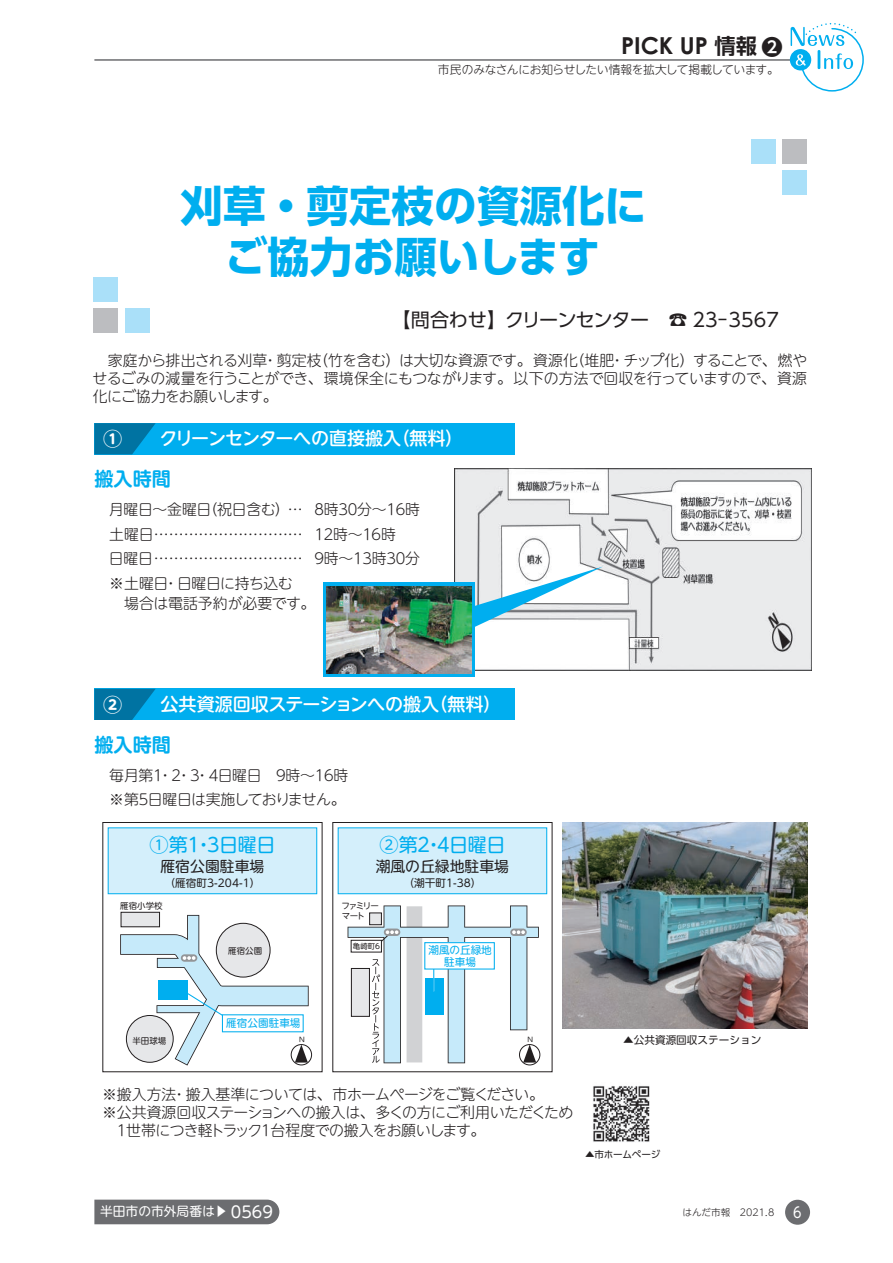
<style>
.page{position:relative;width:893px;height:1263px;background:#fff}
.page>*{position:absolute;margin:0;border:0;box-sizing:border-box;transform-origin:0 0}
.t1{font:700 42.45px/51px "UD Shin Go Pr 6 N";color:#00aeef;text-align:center}
.t2{font:700 23.4px "Century Gothic Pro";color:#231f20}
.t3{font:19.2px "UD Shin Go Pr 6 N";letter-spacing:-.02em;color:#231f20}
.t4{font:700 19.2px "UD Shin M Go Pr 6 N De";color:#00aeef}
.t5{font:700 19.2px "UD Shin M Go Pr 6 N";color:#fff}
.t6{font:19.05px "UD Shin M Go Pr 6 N";letter-spacing:-.02em;color:#00aeef}
.t7{font:500 18px "UD Shin M Go Pr 6 N";letter-spacing:-.02em;color:#fff}
.t8{font:500 18px "UD Shin M Go Pr 6 N";letter-spacing:-.04em;color:#fff}
.t9{font:300 14.85px/24.5px "UD Shin M Go Pr 6 N";letter-spacing:-.035em;color:#231f20;text-align:justify}
.t10{font:300 14.85px/24.5px "UD Shin M Go Pr 6 N";letter-spacing:-.075em;color:#231f20}
.t11{font:300 14.85px "UD Shin M Go Pr 6 N";letter-spacing:-.055em;color:#231f20}
.t12{font:14.85px "UD Shin M Go Pr 6 N";color:#231f20}
.t13{font:300 14.85px "UD Shin M Go Pr 6 N";color:#231f20}
.t14{font:14.7px "UD Shin M Go Pr 6 N";color:#fff;scale:.87 1}
.t15{font:12.75px "UD Shin M Go Pr 6 N";color:#fff}
.t16{font:300 11.7px "UD Shin M Go Pr 6 N";letter-spacing:-.03em;color:#231f20}
.t17{font:10.65px "UD Shin M Go Pr 6 N";color:#231f20}
.t18{font:10.65px/12.8px "UD Shin M Go Pr 6 N";color:#00aeef;text-align:center}
.t19{font:10.65px "UD Shin Go Pr 6 N";color:#231f20}
.t20{font:300 9.6px "UD Shin M Go Pr 6 N";color:#231f20}
.t21{font:9.6px "UD Shin Go Pr 6 N";letter-spacing:-.025em;color:#231f20}
.t22{font:8.55px "UD Shin M Go Pr 6 N";color:#231f20}
.t23{font:8.55px/10.2px "UD Shin M Go Pr 6 N";letter-spacing:-.16em;color:#231f20}
.t24{font:7.5px "UD Shin M Go Pr 6 N";color:#231f20}
.t25{font:6.75px "UD Shin M Go Pr 6 N";color:#231f20}
.s1{font-family:"UD Shin Go Pr 6 N De";font-size:21.3px}
.s2{font-family:"UD Reimin Pr 6 N"}
.s3{font-size:15.9px}
</style>
<div class="page">
<div style="left:782px;top:139px;width:25px;height:25px;background:#bcbdc0"></div>
<div style="left:782px;top:170px;width:25px;height:25px;background:#aae0f9"></div>
<div style="left:751px;top:139px;width:25px;height:25px;background:#aae0f9"></div>
<div style="left:94px;top:308px;width:24px;height:25px;background:#bcbdc0"></div>
<div style="left:94px;top:277px;width:24px;height:25px;background:#aae0f9"></div>
<div style="left:125px;top:308px;width:25px;height:25px;background:#aae0f9"></div>
<div style="left:94px;top:1199px;width:185px;height:25px;background:#6c6d70"></div>
<div style="left:785px;top:1200px;width:25px;height:25px;background:#6c6d70;border-radius:50%"></div>
<hr style="left:94px;top:59px;width:698px;height:2px;background:#6c6d70">
<div style="left:790px;top:49px;width:21px;height:21px;border:2px solid #00aeef;border-radius:50%"></div>
<svg style="left:791px;top:23px;width:73px;height:69px"></svg>
<div style="left:94px;top:423px;width:420px;height:31px;background:#00aeef"></div>
<svg style="left:94px;top:423px;width:62px;height:31px"></svg>
<div style="left:94px;top:689px;width:420px;height:31px;background:#00aeef"></div>
<svg style="left:94px;top:689px;width:62px;height:31px"></svg>
<div style="left:108px;top:828px;width:209px;height:66px;background:#d4effb"></div>
<div style="left:108px;top:827px;width:209px;height:67px;border:1px solid #00aeef"></div>
<div style="left:338px;top:828px;width:209px;height:66px;background:#d4effb"></div>
<div style="left:338px;top:827px;width:209px;height:67px;border:1px solid #00aeef"></div>
<div style="left:407px;top:906px;width:15px;height:156px;background:#d1d2d4"></div>
<div style="left:384px;top:905px;width:17px;height:158px;border:2px solid #231f20"></div>
<div style="left:510px;top:905px;width:17px;height:125px;border:2px solid #231f20"></div>
<div style="left:348px;top:927px;width:191px;height:11px;border:2px solid #231f20"></div>
<div style="left:187px;top:915px;width:12px;height:46px;border:2px solid #231f20"></div>
<div style="left:384px;top:906px;width:16px;height:156px;background:#c6eafa"></div>
<div style="left:511px;top:906px;width:16px;height:123px;background:#c6eafa"></div>
<div style="left:449px;top:906px;width:15px;height:156px;background:#c6eafa"></div>
<div style="left:348px;top:927px;width:190px;height:10px;background:#c6eafa"></div>
<div style="left:426px;top:978px;width:18px;height:37px;background:#00aeef"></div>
<div style="left:370px;top:913px;width:11px;height:12px;background:#e6e7e9"></div>
<div style="left:369px;top:912px;width:13px;height:13px;border:1px solid #231f20"></div>
<div style="left:351px;top:968px;width:18px;height:48px;background:#e6e7e9"></div>
<div style="left:351px;top:968px;width:19px;height:49px;border:1px solid #231f20"></div>
<div style="left:121px;top:912px;width:39px;height:15px;background:#e6e7e9"></div>
<div style="left:121px;top:912px;width:39px;height:15px;border:1px solid #231f20"></div>
<div style="left:188px;top:916px;width:10px;height:44px;background:#c6eafa"></div>
<hr style="left:433px;top:958px;width:1px;height:33px;background:#00aeef">
<div style="left:425px;top:943px;width:69px;height:26px;background:#fff"></div>
<div style="left:424px;top:942px;width:71px;height:27px;border:1px solid #00aeef"></div>
<div style="left:351px;top:940px;width:31px;height:12px;border:1px solid #231f20"></div>
<svg style="left:519px;top:1044px;width:21px;height:21px"></svg>
<div style="left:519px;top:1044px;width:21px;height:21px;border:1px solid #231f20;border-radius:50%"></div>
<svg style="left:523px;top:1044px;width:13px;height:18px"></svg>
<svg style="left:372px;top:959px;width:8px;height:104px"></svg>
<div style="left:510px;top:928px;width:17px;height:8px;background:#939598;border-radius:4px"></div>
<svg style="left:512px;top:930px;width:13px;height:4px"></svg>
<svg style="left:384px;top:928px;width:16px;height:8px"></svg>
<svg style="left:374px;top:930px;width:24px;height:18px"></svg>
<svg style="left:102px;top:920px;width:221px;height:152px"></svg>
<img style="left:593px;top:1085px;width:57px;height:57px">
<img style="left:562px;top:823px;width:246px;height:206px">
<img style="left:454px;top:468px;width:357px;height:203px">
<div style="left:323px;top:582px;width:152px;height:95px;background:#00aeef"></div>
<img style="left:327px;top:586px;width:144px;height:88px">
<svg style="left:472px;top:566px;width:131px;height:62px"></svg>
<h2 class="t2" style="left:621px;top:31px;width:163px">PICK UP <span class="s1">情報 ❷</span></h2>
<p class="t16" style="left:438px;top:60px;width:342px">市民のみなさんにお知らせしたい情報を拡大して掲載しています。</p>
<h1 class="t1" style="left:180px;top:179px;width:468px">刈草・剪定枝の資源化にご協力お願いします</h1>
<p class="t3" style="left:391px;top:304px;width:389px">【問合わせ】クリーンセンター　<span class="s2">☎</span> 23-3567</p>
<p class="t9" style="left:92px;top:350px;width:716px;line-height:18px;text-indent:15px">家庭から排出される刈草・剪定枝（竹を含む）は大切な資源です。資源化（堆肥・チップ化）することで、燃やせるごみの減量を行うことができ、環境保全にもつながります。以下の方法で回収を行っていますので、資源化にご協力をお願いします。</p>
<p class="t5" style="left:103px;top:422px;width:21px">①</p>
<p class="t8" style="left:160px;top:423px;width:305px">クリーンセンターへの直接搬入（無料）</p>
<p class="t4" style="left:94px;top:463px;width:78px">搬入時間</p>
<p class="t9" style="left:109px;top:497px;width:313px;text-align:left">月曜日～金曜日（祝日含む）… ８時３０分～１６時土曜日………………………… １２時～１６時<br>日曜日………………………… ９時～１３時３０分※土曜日・日曜日に持ち込む</p>
<p class="t13" style="left:124px;top:591px;width:193px">場合は電話予約が必要です。</p>
<p class="t5" style="left:103px;top:688px;width:21px">②</p>
<p class="t7" style="left:161px;top:689px;width:342px">公共資源回収ステーションへの搬入（無料）</p>
<p class="t4" style="left:94px;top:728px;width:78px">搬入時間</p>
<p class="t10" style="left:109px;top:762px;width:241px">毎月第１・２・３・４日曜日　９時～１６時※第５日曜日は実施しておりません。</p>
<p class="t6" style="left:150px;top:829px;width:128px">①第１・３日曜日</p>
<p class="t6" style="left:380px;top:829px;width:128px">②第２・４日曜日</p>
<p class="t12" style="left:160px;top:854px;width:105px">雁宿公園駐車場</p>
<p class="t17" style="left:165px;top:874px;width:97px">（雁宿町3-204-1）</p>
<p class="t12" style="left:376px;top:854px;width:135px">潮風の丘緑地駐車場</p>
<p class="t17" style="left:404px;top:874px;width:79px">（潮干町1-38）</p>
<p class="t23" style="left:342px;top:900px;width:39px">ファミリーマート</p>
<p class="t22" style="left:120px;top:898px;width:44px">雁宿小学校</p>
<p class="t22" style="left:228px;top:943px;width:35px">雁宿公園</p>
<p class="t24" style="left:353px;top:940px;width:29px">亀崎町6</p>
<p class="t18" style="left:428px;top:942px;width:65px">潮風の丘緑地駐車場</p>
<p class="t22" style="left:132px;top:1034px;width:35px">半田球場</p>
<p class="t18" style="left:226px;top:1016px;width:76px">雁宿公園駐車場</p>
<p class="t25" style="left:299px;top:1034px;width:7px">N</p>
<p class="t25" style="left:527px;top:1034px;width:7px">N</p>
<p class="t19" style="left:623px;top:1031px;width:140px">▲公共資源回収ステーション</p>
<p class="t9" style="left:102px;top:1081px;width:443px">※搬入方法・搬入基準については、市ホームページをご覧ください。</p>
<p class="t9" style="left:102px;top:1099px;width:473px">※公共資源回収ステーションへの搬入は、多くの方にご利用いただくため</p>
<p class="t11" style="left:114px;top:1118px;width:373px">１世帯につき軽トラック１台程度での搬入をお願いします。</p>
<p class="t21" style="left:585px;top:1146px;width:77px">▲市ホームページ</p>
<p class="t15" style="left:100px;top:1201px;width:174px">半田市の市外局番は▶ <span class="s3">0569</span></p>
<p class="t20" style="left:682px;top:1205px;width:93px">はんだ市報　2021.8</p>
<p class="t14" style="left:793px;top:1200px;width:11px">6</p>
</div>
